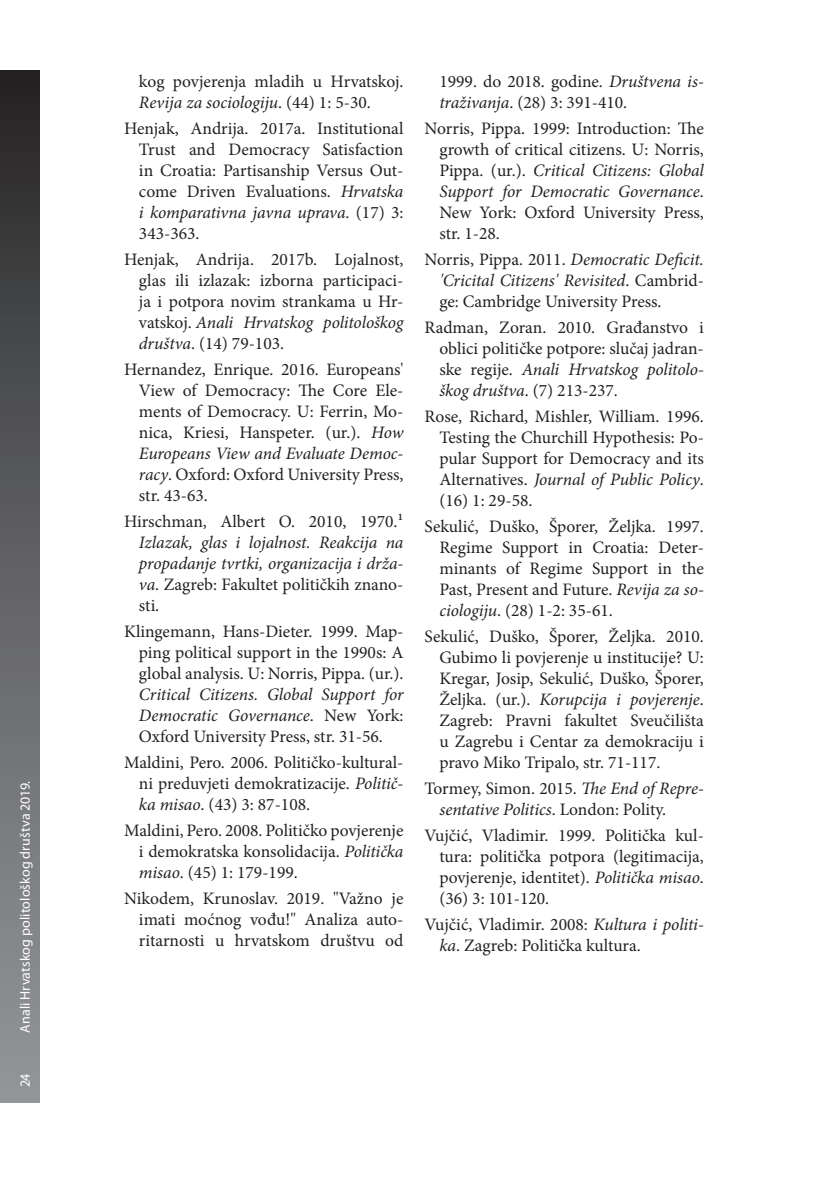
<style>
.page{position:relative;width:828px;height:1180px;background:#fff}
.page>*{position:absolute;margin:0;border:0;box-sizing:border-box;transform-origin:0 0}
.t1{font:17.5px/21px "Minion Pro";color:#231f20;text-align:justify}
.t2{font:italic 17.5px/21px "Minion Pro";letter-spacing:-.005em;color:#231f20;text-align:justify}
.t3{font:14px "Myriad Pro";letter-spacing:-.005em;color:#fff}
.s1{font-style:italic}
.s2{font-style:normal}
</style>
<div class="page">
<div style="left:0;top:70px;width:40px;height:1032px;background:linear-gradient(to bottom,#292728,#979a9d)"></div>
<p class="t3" style="left:16px;top:1087px;width:308px;rotate:-90deg">24 Anali Hrvatskog politološkog društva 2019.</p>
<p class="t1" style="left:139px;top:71px;width:266px">kog povjerenja mladih u Hrvatskoj.<br><span class="s1">Revija za sociologiju</span>. (44) 1: 5-30.</p>
<p class="t1" style="left:139px;top:118px;width:266px;text-indent:-15px">Henjak, Andrija. 2017a. Institutional Trust and Democracy Satisfaction in Croatia: Partisanship Versus Out&shy;come Driven Evaluations. <span class="s1">Hrvatska i komparativna javna uprava</span>. (17) 3:<br>343-363.</p>
<p class="t1" style="left:139px;top:249px;width:266px;text-indent:-15px">Henjak, Andrija. 2017b. Lojalnost, glas ili izlazak: izborna participaci&shy;ja i potpora novim strankama u Hr&shy;vatskoj. <span class="s1">Anali Hrvatskog politološkog društva</span>. (14) 79-103.</p>
<p class="t1" style="left:139px;top:359px;width:266px;text-indent:-15px">Hernandez, Enrique. 2016. Europeans' View of Democracy: The Core Ele&shy;ments of Democracy. U: Ferrin, Mo&shy;nica, Kriesi, Hanspeter. (ur.). <span class="s1">How Europeans View and Evaluate Democ&shy;racy</span>. Oxford: Oxford University Press, str. 43-63.</p>
<p class="t1" style="left:124px;top:511px;width:281px">Hirschman, Albert O. 2010, 1970.¹</p>
<p class="t2" style="left:139px;top:532px;width:266px">Izlazak, glas i lojalnost. Reakcija na propadanje tvrtki, organizacija i drža&shy;va<span class="s2">. Zagreb: Fakultet političkih znano&shy;sti.</span></p>
<p class="t1" style="left:139px;top:621px;width:266px;text-indent:-15px">Klingemann, Hans-Dieter. 1999. Map&shy;ping political support in the 1990s: A global analysis. U: Norris, Pippa. (ur.).</p>
<p class="t2" style="left:139px;top:684px;width:266px">Critical Citizens. Global Support for Democratic Governance<span class="s2">. New York:<br>Oxford University Press, str. 31-56.</span></p>
<p class="t1" style="left:139px;top:752px;width:266px;text-indent:-15px">Maldini, Pero. 2006. Političko-kultural&shy;ni preduvjeti demokratizacije. <span class="s1">Politič&shy;ka misao</span>. (43) 3: 87-108.</p>
<p class="t1" style="left:139px;top:820px;width:266px;text-indent:-15px">Maldini, Pero. 2008. Političko povjerenje i demokratska konsolidacija. <span class="s1">Politička misao</span>. (45) 1: 179-199.</p>
<p class="t1" style="left:139px;top:888px;width:266px;text-indent:-15px">Nikodem, Krunoslav. 2019. "Važno je imati moćnog vođu!" Analiza auto&shy;ritarnosti u hrvatskom društvu od</p>
<p class="t1" style="left:439px;top:71px;width:266px">1999. do 2018. godine. <span class="s1">Društvena is&shy;traživanja</span>. (28) 3: 391-410.</p>
<p class="t1" style="left:439px;top:118px;width:266px;text-indent:-15px">Norris, Pippa. 1999: Introduction: The growth of critical citizens. U: Norris, Pippa. (ur.). <span class="s1">Critical Citizens: Global Support for Democratic Governance</span>.<br>New York: Oxford University Press, str. 1-28.</p>
<p class="t1" style="left:439px;top:249px;width:266px;text-indent:-15px">Norris, Pippa. 2011. <span class="s1">Democratic Deficit. 'Cricital Citizens' Revisited</span>. Cambrid&shy;ge: Cambridge University Press.</p>
<p class="t1" style="left:439px;top:317px;width:266px;text-indent:-15px">Radman, Zoran. 2010. Građanstvo i oblici političke potpore: slučaj jadran&shy;ske regije. <span class="s1">Anali Hrvatskog politolo&shy;škog društva</span>. (7) 213-237.</p>
<p class="t1" style="left:439px;top:406px;width:266px;text-indent:-15px">Rose, Richard, Mishler, William. 1996.<br>Testing the Churchill Hypothesis: Po&shy;pular Support for Democracy and its Alternatives. <span class="s1">Journal of Public Policy</span>. (16) 1: 29-58.</p>
<p class="t1" style="left:439px;top:516px;width:266px;text-indent:-15px">Sekulić, Duško, Šporer, Željka. 1997.<br>Regime Support in Croatia: Deter&shy;minants of Regime Support in the Past, Present and Future. <span class="s1">Revija za so&shy;ciologiju</span>. (28) 1-2: 35-61.</p>
<p class="t1" style="left:439px;top:626px;width:266px;text-indent:-15px">Sekulić, Duško, Šporer, Željka. 2010.<br>Gubimo li povjerenje u institucije? U:<br>Kregar, Josip, Sekulić, Duško, Šporer, Željka. (ur.). <span class="s1">Korupcija i povjerenje</span>.<br>Zagreb: Pravni fakultet Sveučilišta u Zagrebu i Centar za demokraciju i pravo Miko Tripalo, str. 71-117.</p>
<p class="t1" style="left:439px;top:778px;width:266px;text-indent:-15px">Tormey, Simon. 2015. <span class="s1">The End of Repre&shy;sentative Politics</span>. London: Polity.</p>
<p class="t1" style="left:439px;top:825px;width:266px;text-indent:-15px">Vujčić, Vladimir. 1999. Politička kul&shy;tura: politička potpora (legitimacija, povjerenje, identitet). <span class="s1">Politička misao</span>. (36) 3: 101-120.</p>
<p class="t1" style="left:439px;top:914px;width:266px;text-indent:-15px">Vujčić, Vladimir. 2008: <span class="s1">Kultura i politi&shy;ka</span>. Zagreb: Politička kultura.</p>
</div>
